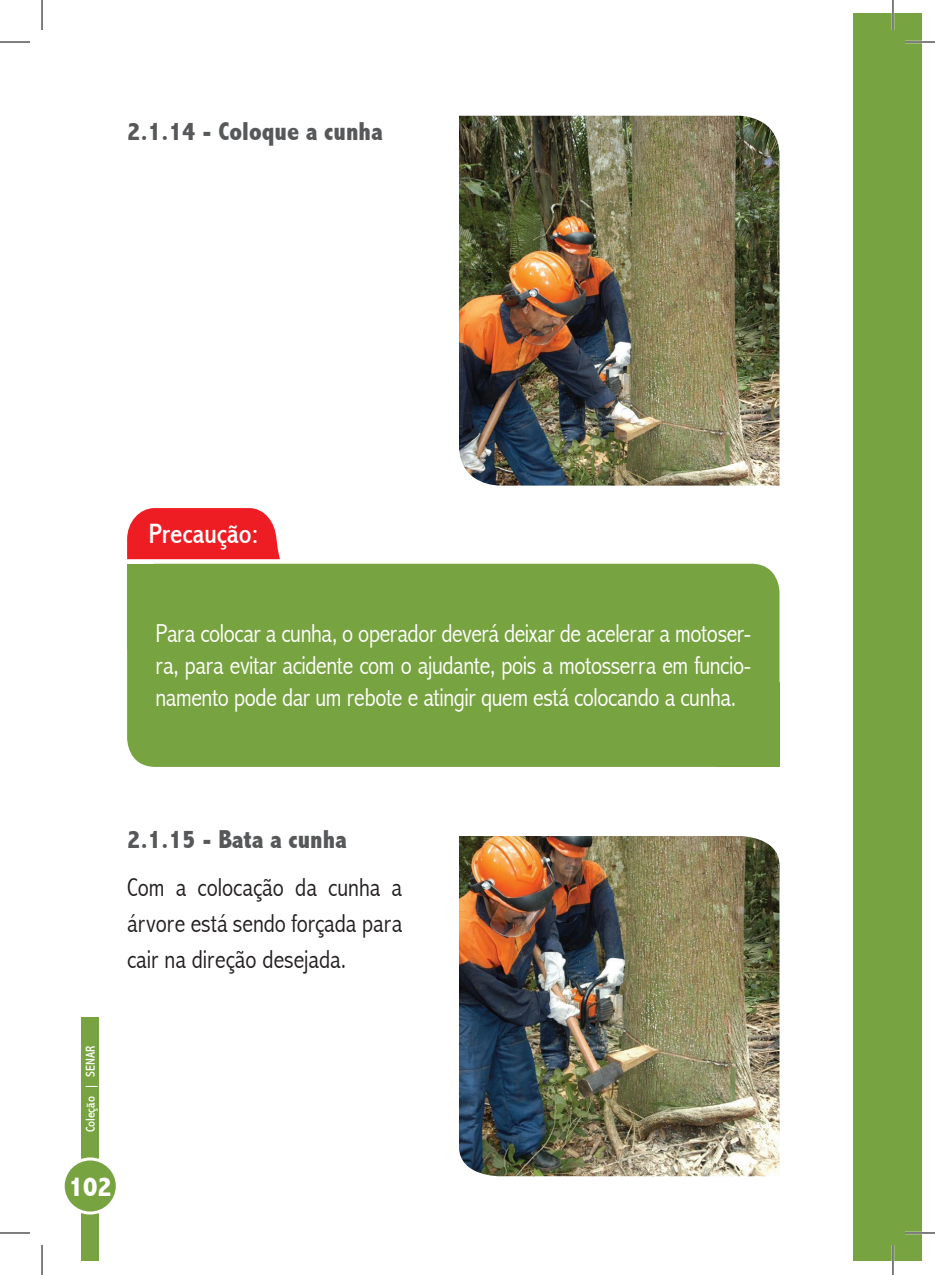
<style>
.page{position:relative;width:935px;height:1275px;background:#fff}
.page>*{position:absolute;margin:0;border:0;box-sizing:border-box;transform-origin:0 0}
.t1{font:condensed 28px "Abadi";color:#fff}
.t2{font:800 condensed 28px "Abadi";color:#fff}
.t3{font:300 condensed 26px/32px "Abadi";letter-spacing:-.015em;color:#fff;text-align:justify}
.t4{font:300 condensed 26px/36px "Abadi";color:#231f20;text-align:justify}
.t5{font:800 condensed 26px "Abadi";color:#57585a}
.t6{font:condensed 13px "Abadi";color:#fff}
</style>
<div class="page">
<div style="left:82px;top:1017px;width:17px;height:244px;background:#78a341"></div>
<div style="left:63px;top:1159px;width:54px;height:54px;background:#78a341;border-radius:50%"></div>
<div style="left:62px;top:1157px;width:57px;height:57px;border:3px solid #fff;border-radius:50%"></div>
<div style="left:853px;top:14px;width:39px;height:1247px;background:#78a341"></div>
<div style="left:892px;top:14px;width:29px;height:1247px;background:#78a341"></div>
<img style="left:459px;top:116px;width:320px;height:369px">
<img style="left:459px;top:836px;width:320px;height:340px">
<svg style="left:127px;top:508px;width:153px;height:51px;background:#ef2c32"></svg>
<div style="left:127px;top:564px;width:652px;height:203px;background:#78a341;border-radius:28px"></div>
<div style="left:127px;top:564px;width:63px;height:85px;background:#78a341"></div>
<div style="left:716px;top:682px;width:63px;height:85px;background:#78a341"></div>
<hr style="left:904px;top:41px;width:30px;height:2px;background:#fff">
<hr style="left:904px;top:1231px;width:30px;height:3px;background:#fff">
<hr style="left:891px;top:0;width:3px;height:30px;background:#fff">
<hr style="left:891px;top:1245px;width:3px;height:30px;background:#fff">
<hr style="left:0;top:42px;width:30px;height:1px;background:#000">
<hr style="left:904px;top:42px;width:30px;height:1px;background:#000">
<hr style="left:0;top:1232px;width:30px;height:1px;background:#000">
<hr style="left:904px;top:1232px;width:30px;height:1px;background:#000">
<hr style="left:42px;top:0;width:1px;height:30px;background:#000">
<hr style="left:42px;top:1245px;width:1px;height:30px;background:#000">
<hr style="left:892px;top:0;width:1px;height:30px;background:#000">
<hr style="left:892px;top:1245px;width:1px;height:30px;background:#000">
<p class="t5" style="left:127px;top:116px;width:257px">2.1.14 - Coloque a cunha</p>
<p class="t1" style="left:149px;top:518px;width:111px">Precaução:</p>
<p class="t3" style="left:155px;top:617px;width:597px">Para colocar a cunha, o operador deverá deixar de acelerar a motoser&shy;ra, para evitar acidente com o ajudante, pois a motosserra em funcio&shy;namento pode dar um rebote e atingir quem está colocando a cunha.</p>
<p class="t5" style="left:127px;top:824px;width:221px">2.1.15 - Bata a cunha</p>
<p class="t4" style="left:127px;top:869px;width:276px">Com a colocação da cunha a árvore está sendo forçada para cair na direção desejada.</p>
<p class="t6" style="left:83px;top:1132px;width:88px;rotate:-90deg">Coleção | SENAR</p>
<p class="t2" style="left:69px;top:1170px;width:44px">102</p>
</div>
